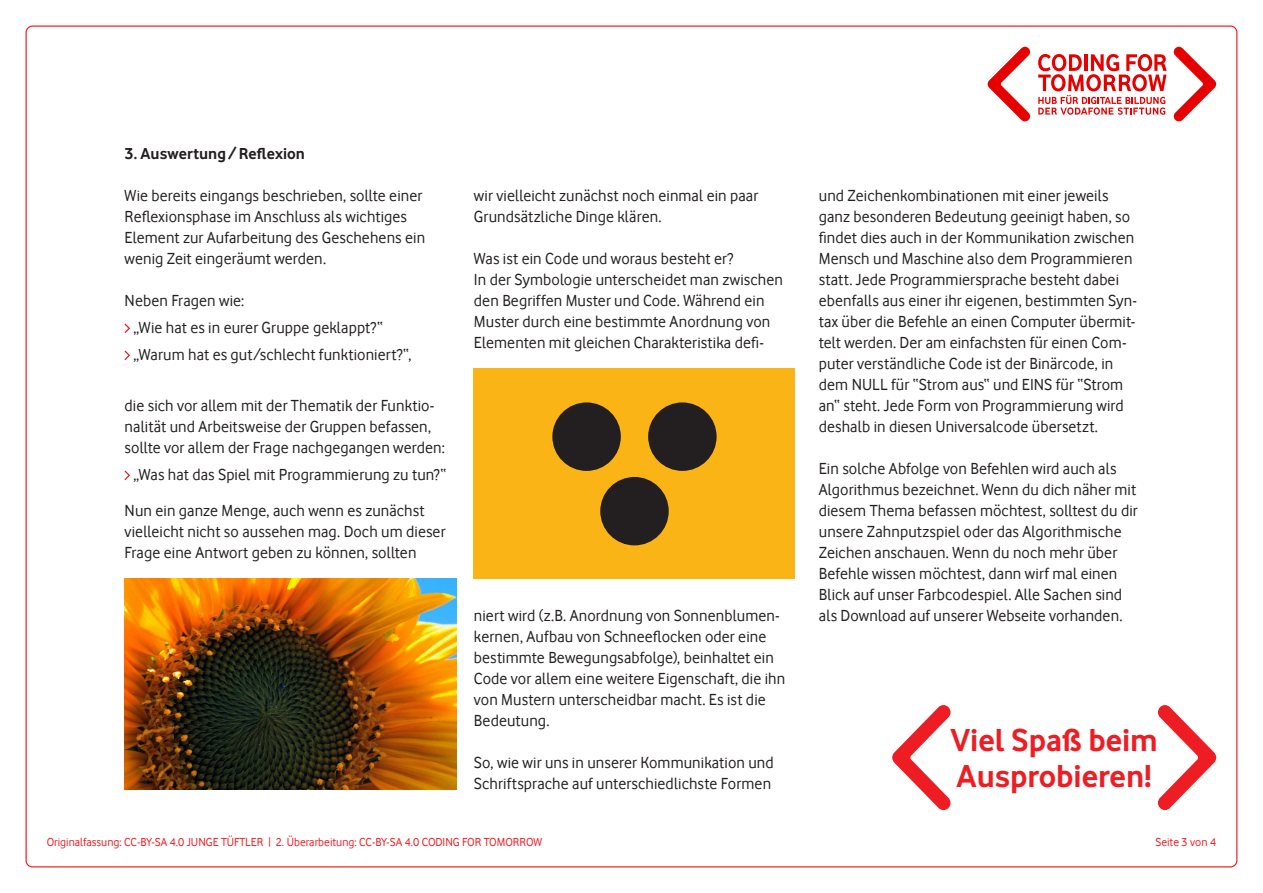
<style>
.page{position:relative;width:1263px;height:893px;background:#fff}
.page>*{position:absolute;margin:0;border:0;box-sizing:border-box;transform-origin:0 0}
.t1{font:700 33px/36px "Vodafone Rg";color:#ee1d23}
.LESETEXT{font:16.5px/21px "Vodafone Rg";letter-spacing:.005em;color:#231f20}
.LESETEXT-2{font:700 16.5px "Vodafone Rg";letter-spacing:.005em;color:#231f20}
.t2{font:12px "Vodafone Rg";color:#ee1d23}
</style>
<div class="page">
<svg style="left:1158px;top:705px;width:58px;height:105px"></svg>
<svg style="left:892px;top:705px;width:58px;height:105px"></svg>
<svg style="left:125px;top:324px;width:5px;height:9px"></svg>
<svg style="left:125px;top:351px;width:5px;height:9px"></svg>
<svg style="left:125px;top:471px;width:5px;height:9px"></svg>
<img style="left:125px;top:579px;width:331px;height:210px">
<div style="left:474px;top:369px;width:321px;height:210px;background:#fbb416"></div>
<div style="left:552px;top:402px;width:69px;height:69px;background:#231f20;border-radius:50%"></div>
<div style="left:648px;top:402px;width:69px;height:69px;background:#231f20;border-radius:50%"></div>
<div style="left:600px;top:477px;width:69px;height:68px;background:#231f20;border-radius:50%"></div>
<svg style="left:1038px;top:54px;width:128px;height:61px"></svg>
<svg style="left:988px;top:47px;width:42px;height:74px"></svg>
<svg style="left:1174px;top:47px;width:42px;height:74px"></svg>
<p class="LESETEXT-2" style="left:125px;top:144px;width:182px">3. Auswertung/Reflexion</p>
<p class="LESETEXT" style="left:125px;top:185px;width:302px">Wie bereits eingangs beschrieben, sollte einer Reflexionsphase im Anschluss als wichtiges Element zur Aufarbeitung des Geschehens ein wenig Zeit eingeräumt werden.</p>
<p class="LESETEXT" style="left:125px;top:290px;width:121px">Neben Fragen wie:</p>
<p class="LESETEXT" style="left:133px;top:317px;width:251px">„Wie hat es in eurer Gruppe geklappt?“</p>
<p class="LESETEXT" style="left:133px;top:344px;width:280px">„Warum hat es gut/schlecht funktioniert?“,</p>
<p class="LESETEXT" style="left:125px;top:395px;width:311px">die sich vor allem mit der Thematik der Funktio&shy;nalität und Arbeitsweise der Gruppen befassen,</p>
<p class="LESETEXT" style="left:125px;top:437px;width:322px">sollte vor allem der Frage nachgegangen werden:</p>
<p class="LESETEXT" style="left:133px;top:464px;width:314px">„Was hat das Spiel mit Programmierung zu tun?“</p>
<p class="LESETEXT" style="left:125px;top:500px;width:322px">Nun ein ganze Menge, auch wenn es zunächst vielleicht nicht so aussehen mag. Doch um dieser<br>Frage eine Antwort geben zu können, sollten</p>
<p class="LESETEXT" style="left:474px;top:185px;width:286px">wir vielleicht zunächst noch einmal ein paar<br>Grundsätzliche Dinge klären.</p>
<p class="LESETEXT" style="left:474px;top:248px;width:261px">Was ist ein Code und woraus besteht er?</p>
<p class="LESETEXT" style="left:474px;top:269px;width:311px">In der Symbologie unterscheidet man zwischen</p>
<p class="LESETEXT" style="left:474px;top:290px;width:292px">den Begriffen Muster und Code. Während ein</p>
<p class="LESETEXT" style="left:474px;top:311px;width:298px">Muster durch eine bestimmte Anordnung von<br>Elementen mit gleichen Charakteristika defi-</p>
<p class="LESETEXT" style="left:474px;top:605px;width:307px">niert wird (z.B. Anordnung von Sonnenblumen&shy;kernen, Aufbau von Schneeflocken oder eine bestimmte Bewegungsabfolge), beinhaltet ein</p>
<p class="LESETEXT" style="left:474px;top:668px;width:313px">Code vor allem eine weitere Eigenschaft, die ihn von Mustern unterscheidbar macht. Es ist die<br>Bedeutung.</p>
<p class="LESETEXT" style="left:474px;top:752px;width:301px">So, wie wir uns in unserer Kommunikation und<br>Schriftsprache auf unterschiedlichste Formen</p>
<p class="LESETEXT" style="left:819px;top:185px;width:291px">und Zeichenkombinationen mit einer jeweils</p>
<p class="LESETEXT" style="left:819px;top:206px;width:320px">ganz besonderen Bedeutung geeinigt haben, so findet dies auch in der Kommunikation zwischen Mensch und Maschine also dem Programmieren statt. Jede Programmiersprache besteht dabei ebenfalls aus einer ihr eigenen, bestimmten Syn-</p>
<p class="LESETEXT" style="left:819px;top:311px;width:318px">tax über die Befehle an einen Computer übermit-</p>
<p class="LESETEXT" style="left:819px;top:332px;width:309px">telt werden. Der am einfachsten für einen Com-</p>
<p class="LESETEXT" style="left:819px;top:353px;width:306px">puter verständliche Code ist der Binärcode, in dem NULL für “Strom aus“ und EINS für “Strom an“ steht. Jede Form von Programmierung wird deshalb in diesen Universalcode übersetzt.</p>
<p class="LESETEXT" style="left:819px;top:458px;width:320px">Ein solche Abfolge von Befehlen wird auch als Algorithmus bezeichnet. Wenn du dich näher mit diesem Thema befassen möchtest, solltest du dir unsere Zahnputzspiel oder das Algorithmische Zeichen anschauen. Wenn du noch mehr über Befehle wissen möchtest, dann wirf mal einen Blick auf unser Farbcodespiel. Alle Sachen sind als Download auf unserer Webseite vorhanden.</p>
<h1 class="t1" style="left:950px;top:721px;width:209px">Viel Spaß beim<br>Ausprobieren!</h1>
<p class="t2" style="left:47px;top:835px;width:497px">Originalfassung: CC-BY-SA 4.0 JUNGE TÜFTLER | 2. Überarbeitung: CC-BY-SA 4.0 CODING FOR TOMORROW</p>
<p class="t2" style="left:1155px;top:835px;width:62px">Seite 3 von 4</p>
</div>
